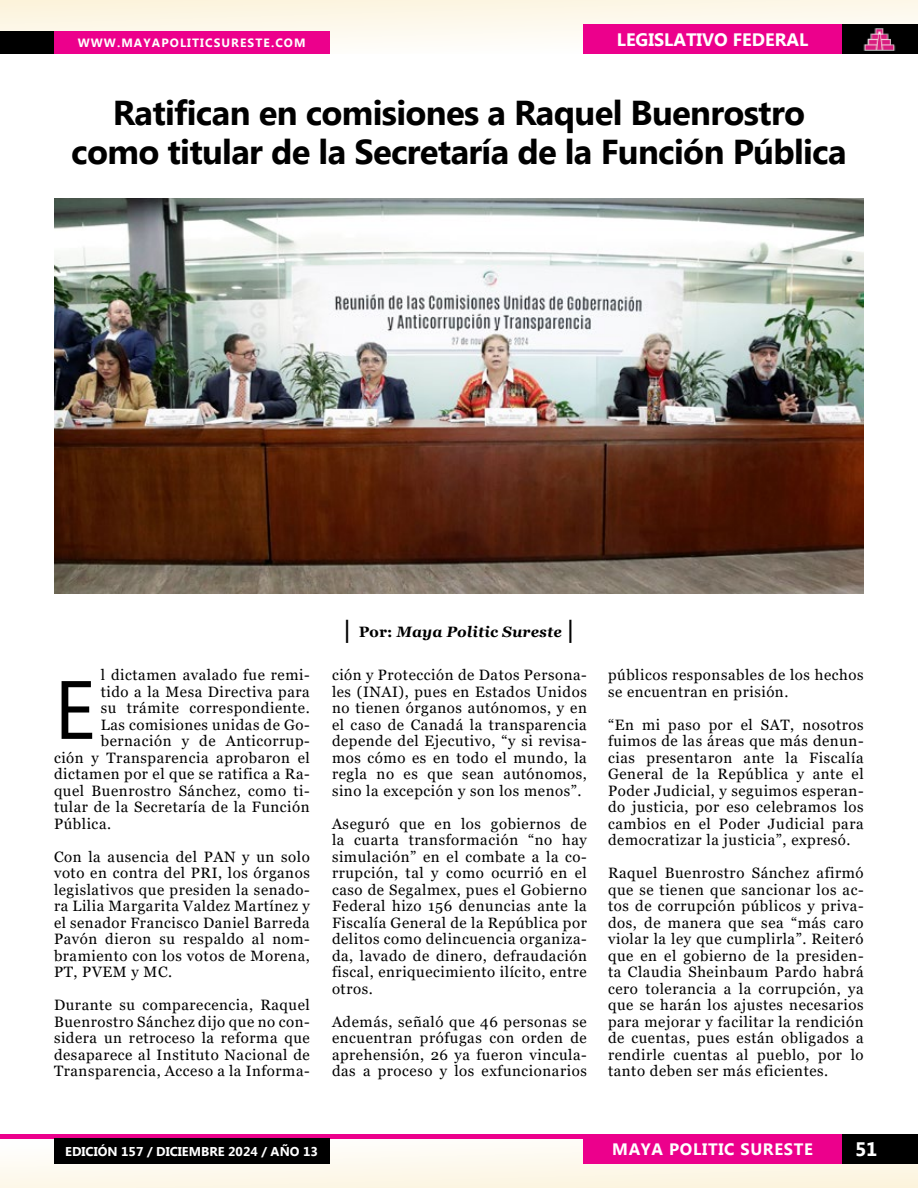
<style>
.page{position:relative;width:918px;height:1188px;background:#fff}
.page>*{position:absolute;margin:0;border:0;box-sizing:border-box;transform-origin:0 0}
.t1{font:82.5px "Myanmar Text";color:#000}
.t2{font:700 34.5px/39px "Myanmar Text";letter-spacing:-.02em;color:#000;text-align:center}
.t3{font:700 19.5px "Myanmar Text";color:#fff}
.t4{font:700 18px "Myanmar Text";color:#fff}
.t5{font:700 16.5px "Myanmar Text";letter-spacing:.04em;color:#fff}
.t6{font:15px/16.5px "Georgia";letter-spacing:.035em;color:#000;text-align:justify}
.t7{font:italic 700 15px "Georgia";letter-spacing:.01em;color:#000}
.t8{font:700 12.75px "Myanmar Text";color:#fff}
.t9{font:700 12px "Myanmar Text";letter-spacing:.09em;color:#fff}
.s1{font-style:normal;font-size:24.3px}
.s2{font-style:normal}
</style>
<div class="page">
<svg style="left:0;top:1138px;width:918px;height:50px;fill:#fdf8ea"></svg>
<hr style="left:0;top:1134px;width:586px;height:4px;background:#ec008c">
<div style="left:54px;top:1138px;width:275px;height:26px;background:#000"></div>
<div style="left:842px;top:1134px;width:76px;height:30px;background:#000"></div>
<div style="left:583px;top:1134px;width:259px;height:30px;background:#ec008c"></div>
<div style="left:0;top:0;width:918px;height:54px;background:linear-gradient(to bottom,#fcf5e0,#fefdfb)"></div>
<div style="left:0;top:32px;width:54px;height:22px;background:#000"></div>
<div style="left:54px;top:32px;width:275px;height:22px;background:#ec008c"></div>
<div style="left:842px;top:24px;width:76px;height:30px;background:#000"></div>
<img style="left:863px;top:28px;width:33px;height:23px">
<div style="left:583px;top:24px;width:259px;height:30px;background:#ec008c"></div>
<img style="left:54px;top:198px;width:810px;height:396px">
<p class="t9" style="left:78px;top:36px;width:229px">WWW.MAYAPOLITICSURESTE.COM</p>
<p class="t4" style="left:617px;top:29px;width:193px">LEGISLATIVO FEDERAL</p>
<h2 class="t2" style="left:71px;top:94px;width:777px">Ratifican en comisiones a Raquel Buenrostro como titular de la Secretaría de la Función Pública</h2>
<p class="t6" style="left:101px;top:667px;width:211px">l dictamen avalado fue remi-</p>
<p class="t6" style="left:101px;top:684px;width:211px">tido a la Mesa Directiva para</p>
<p class="t6" style="left:101px;top:700px;width:211px">su trámite correspondiente.</p>
<p class="t6" style="left:101px;top:717px;width:211px">Las comisiones unidas de Go-</p>
<p class="t6" style="left:101px;top:733px;width:211px">bernación y de Anticorrup-</p>
<p class="t6" style="left:54px;top:750px;width:257px">ción y Transparencia aprobaron el</p>
<p class="t6" style="left:54px;top:766px;width:257px">dictamen por el que se ratifica a Ra-</p>
<p class="t6" style="left:54px;top:783px;width:257px">quel Buenrostro Sánchez, como ti-</p>
<p class="t6" style="left:54px;top:799px;width:257px">tular de la Secretaría de la Función</p>
<p class="t6" style="left:54px;top:816px;width:59px">Pública.</p>
<p class="t6" style="left:54px;top:849px;width:257px">Con la ausencia del PAN y un solo voto en contra del PRI, los órganos legislativos que presiden la senado&shy;ra Lilia Margarita Valdez Martínez y el senador Francisco Daniel Barreda Pavón dieron su respaldo al nom&shy;bramiento con los votos de Morena, PT, PVEM y MC.</p>
<p class="t6" style="left:54px;top:997px;width:257px">Durante su comparecencia, Raquel Buenrostro Sánchez dijo que no con&shy;sidera un retroceso la reforma que desaparece al Instituto Nacional de Transparencia, Acceso a la Informa-</p>
<h1 class="t1" style="left:54px;top:662px;width:43px">E</h1>
<p class="t7" style="left:342px;top:622px;width:234px"><span class="s1">|</span> <span class="s2">Por:</span> Maya Politic Sureste <span class="s1">|</span></p>
<p class="t6" style="left:332px;top:667px;width:256px">ción y Protección de Datos Persona&shy;les (INAI), pues en Estados Unidos no tienen órganos autónomos, y en el caso de Canadá la transparencia depende del Ejecutivo, “y si revisa&shy;mos cómo es en todo el mundo, la regla no es que sean autónomos, sino la excepción y son los menos”.</p>
<p class="t6" style="left:332px;top:816px;width:256px">Aseguró que en los gobiernos de la cuarta transformación “no hay simulación” en el combate a la co&shy;rrupción, tal y como ocurrió en el caso de Segalmex, pues el Gobierno Federal hizo 156 denuncias ante la Fiscalía General de la República por delitos como delincuencia organiza&shy;da, lavado de dinero, defraudación fiscal, enriquecimiento ilícito, entre otros.</p>
<p class="t6" style="left:332px;top:1014px;width:256px">Además, señaló que 46 personas se encuentran prófugas con orden de aprehensión, 26 ya fueron vincula&shy;das a proceso y los exfuncionarios</p>
<p class="t6" style="left:608px;top:667px;width:257px">públicos responsables de los hechos se encuentran en prisión.</p>
<p class="t6" style="left:608px;top:717px;width:257px">“En mi paso por el SAT, nosotros fuimos de las áreas que más denun&shy;cias presentaron ante la Fiscalía General de la República y ante el Poder Judicial, y seguimos esperan&shy;do justicia, por eso celebramos los cambios en el Poder Judicial para democratizar la justicia”, expresó.</p>
<p class="t6" style="left:608px;top:865px;width:257px">Raquel Buenrostro Sánchez afirmó que se tienen que sancionar los ac&shy;tos de corrupción públicos y priva&shy;dos, de manera que sea “más caro violar la ley que cumplirla”. Reiteró que en el gobierno de la presiden&shy;ta Claudia Sheinbaum Pardo habrá cero tolerancia a la corrupción, ya que se harán los ajustes necesarios para mejorar y facilitar la rendición de cuentas, pues están obligados a rendirle cuentas al pueblo, por lo tanto deben ser más eficientes.</p>
<p class="t8" style="left:65px;top:1144px;width:254px">EDICIÓN 157 / DICIEMBRE 2024 / AÑO 13</p>
<p class="t5" style="left:612px;top:1140px;width:202px">MAYA POLITIC SURESTE</p>
<h3 class="t3" style="left:855px;top:1138px;width:24px">51</h3>
</div>
